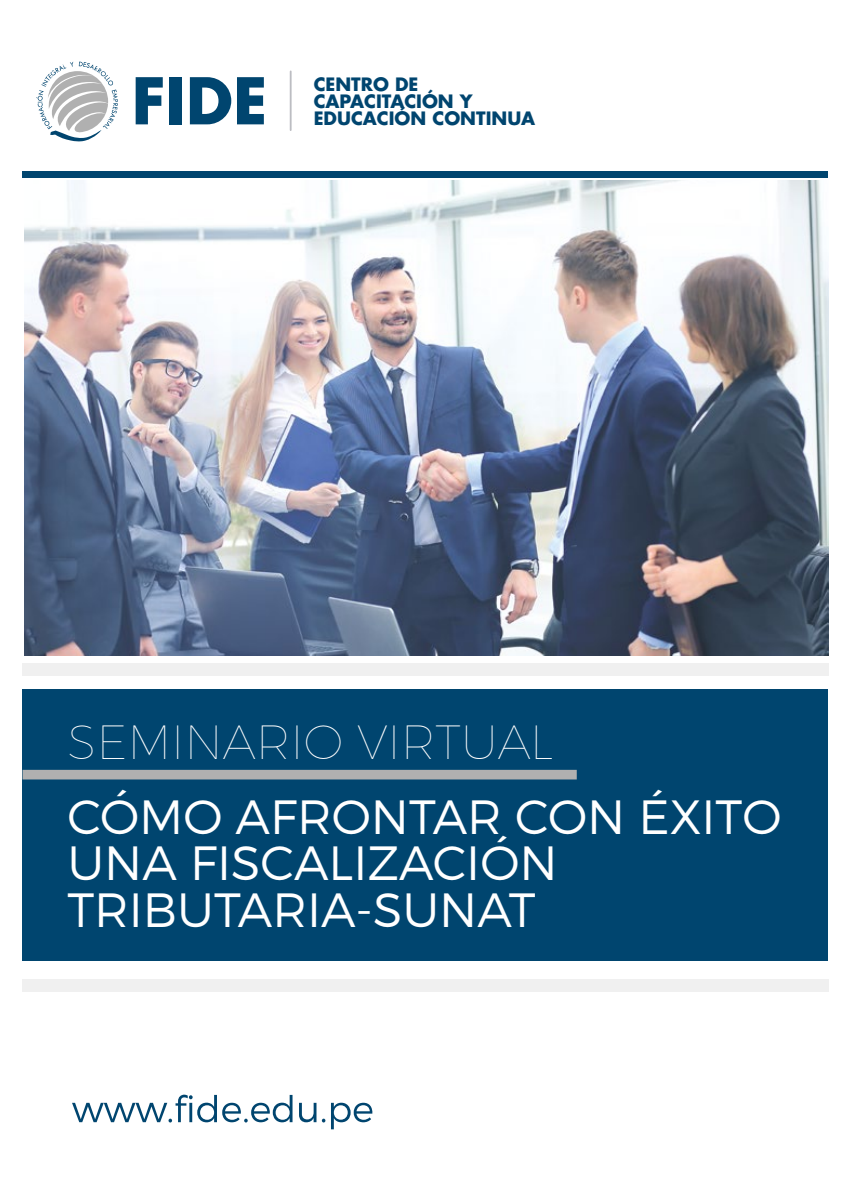
<style>
.page{position:relative;width:851px;height:1191px;background:#fff}
.page>*{position:absolute;margin:0;border:0;box-sizing:border-box;transform-origin:0 0}
.t1{font:300 48px/46.5px "Montserrat";color:#fff}
.t2{font:100 48px "Montserrat";color:#fff}
.t3{font:700 18px/16.8px "Futura Std";color:#00456f}
</style>
<div class="page">
<div style="left:22px;top:979px;width:806px;height:12px;background:#f0f0f0"></div>
<div style="left:22px;top:663px;width:806px;height:12px;background:#f0f0f0"></div>
<div style="left:22px;top:689px;width:806px;height:271px;background:#00456f"></div>
<div style="left:22px;top:171px;width:806px;height:7px;background:#00456f"></div>
<svg style="left:36px;top:62px;width:82px;height:80px"></svg>
<svg style="left:136px;top:77px;width:27px;height:47px"></svg>
<div style="left:169px;top:77px;width:13px;height:47px;background:#00456f"></div>
<svg style="left:190px;top:77px;width:41px;height:47px"></svg>
<svg style="left:237px;top:77px;width:27px;height:47px"></svg>
<hr style="left:290px;top:71px;width:1px;height:59px;background:#bcbdc2">
<svg style="left:72px;top:1094px;width:220px;height:28px"></svg>
<svg style="left:299px;top:1102px;width:17px;height:20px"></svg>
<svg style="left:322px;top:1118px;width:3px;height:4px"></svg>
<svg style="left:331px;top:1102px;width:41px;height:27px"></svg>
<img style="left:24px;top:181px;width:804px;height:474px">
<div style="left:22px;top:770px;width:554px;height:9px;background:#b0b0b0"></div>
<p class="t3" style="left:314px;top:76px;width:223px">CENTRO DE<br>CAPACITACIÓN Y<br>EDUCACIÓN CONTINUA</p>
<p class="t2" style="left:68px;top:713px;width:487px">SEMINARIO VIRTUAL</p>
<p class="t1" style="left:67px;top:792px;width:715px">CÓMO AFRONTAR CON ÉXITO<br>UNA FISCALIZACIÓN<br>TRIBUTARIA-SUNAT</p>
</div>
